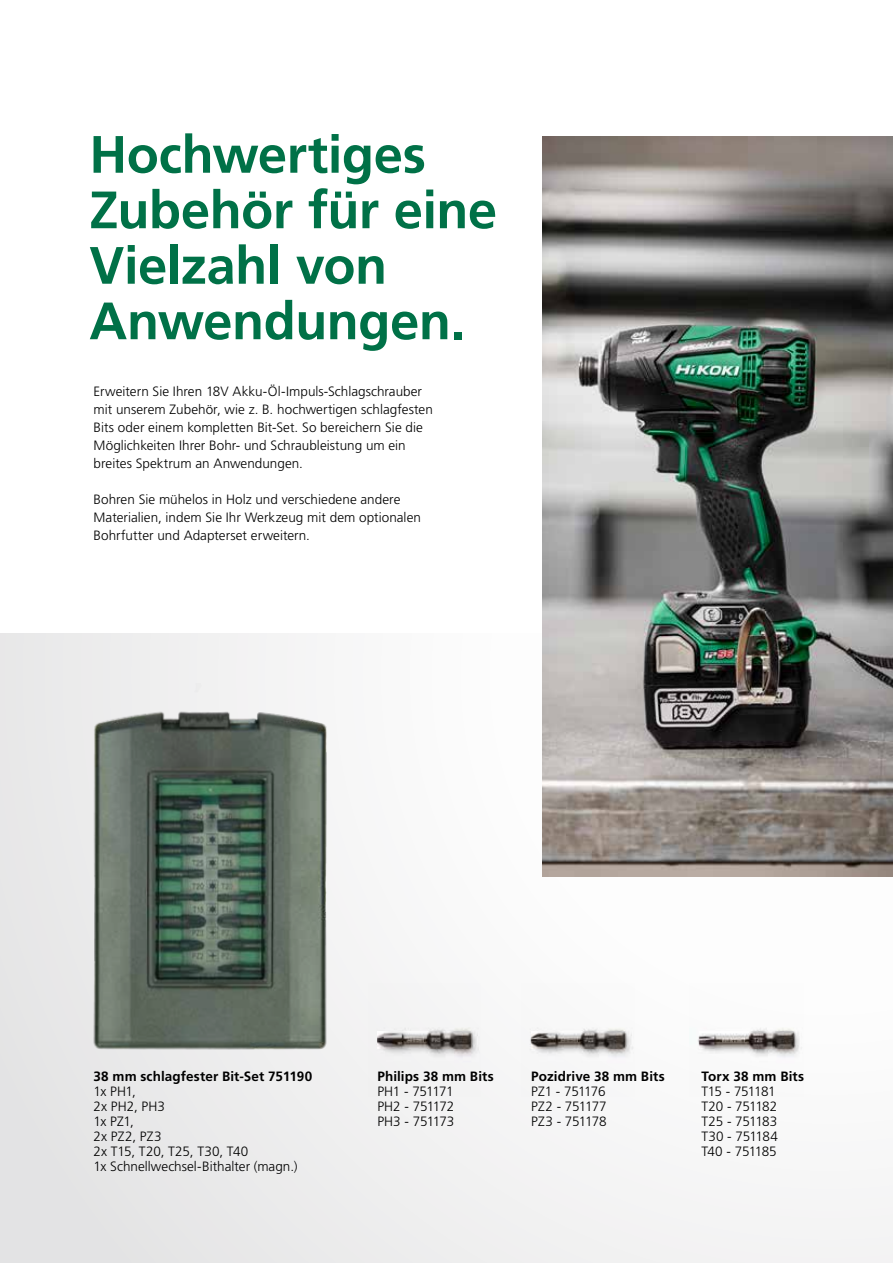
<style>
.page{position:relative;width:893px;height:1263px;background:#fff}
.page>*{position:absolute;margin:0;border:0;box-sizing:border-box;transform-origin:0 0}
.t1{font:700 52.5px/55.5px "Frutiger LT Std";letter-spacing:-.01em;color:#007147}
.t2{font:300 13.5px/15px "Frutiger LT Std";color:#000}
.t3{font:700 13.5px "Frutiger LT Std";letter-spacing:.01em;color:#000}
.t4{font:300 13.5px/15px "Frutiger LT Std";letter-spacing:-.025em;color:#000}
</style>
<div class="page">
<div style="left:0;top:633px;width:893px;height:630px;background:linear-gradient(to right,#e7e7e7,#fefefe)"></div>
<div style="left:368px;top:984px;width:113px;height:112px;background:#f3f3f3"></div>
<img style="left:377px;top:1031px;width:94px;height:18px">
<img style="left:522px;top:984px;width:112px;height:112px">
<img style="left:531px;top:1031px;width:94px;height:18px">
<img style="left:690px;top:983px;width:113px;height:114px">
<img style="left:699px;top:1031px;width:95px;height:18px">
<img style="left:77px;top:683px;width:266px;height:384px">
<img style="left:542px;top:136px;width:351px;height:740px">
<h1 class="t1" style="left:89px;top:127px;width:409px">Hochwertiges<br>Zubehör für eine<br>Vielzahl von<br>Anwendungen.</h1>
<p class="t2" style="left:94px;top:382px;width:341px;line-height:18px">Erweitern Sie Ihren 18V Akku-Öl-Impuls-Schlagschrauber mit unserem Zubehör, wie z. B. hochwertigen schlagfesten Bits oder einem kompletten Bit-Set. So bereichern Sie die Möglichkeiten Ihrer Bohr- und Schraubleistung um ein breites Spektrum an Anwendungen.</p>
<p class="t2" style="left:94px;top:490px;width:329px;line-height:18px">Bohren Sie mühelos in Holz und verschiedene andere<br>Materialien, indem Sie Ihr Werkzeug mit dem optionalen<br>Bohrfutter und Adapterset erweitern.</p>
<p class="t3" style="left:94px;top:1068px;width:220px">38 mm schlagfester Bit-Set 751190</p>
<p class="t2" style="left:94px;top:1084px;width:205px">1x PH1,<br>2x PH2, PH3<br>1x PZ1,<br>2x PZ2, PZ3<br>2x T15, T20, T25, T30, T40<br>1x Schnellwechsel-Bithalter (magn.)</p>
<p class="t3" style="left:377px;top:1068px;width:118px">Philips 38 mm Bits</p>
<p class="t2" style="left:377px;top:1084px;width:79px;text-align:justify">PH1 - 751171<br>PH2 - 751172<br>PH3 - 751173</p>
<p class="t3" style="left:531px;top:1068px;width:135px">Pozidrive 38 mm Bits</p>
<p class="t2" style="left:531px;top:1084px;width:77px;text-align:justify">PZ1 - 751176<br>PZ2 - 751177<br>PZ3 - 751178</p>
<p class="t3" style="left:701px;top:1068px;width:104px">Torx 38 mm Bits</p>
<p class="t4" style="left:701px;top:1084px;width:78px">T15 - 751181<br>T20 - 751182<br>T25 - 751183<br>T30 - 751184<br>T40 - 751185</p>
</div>
